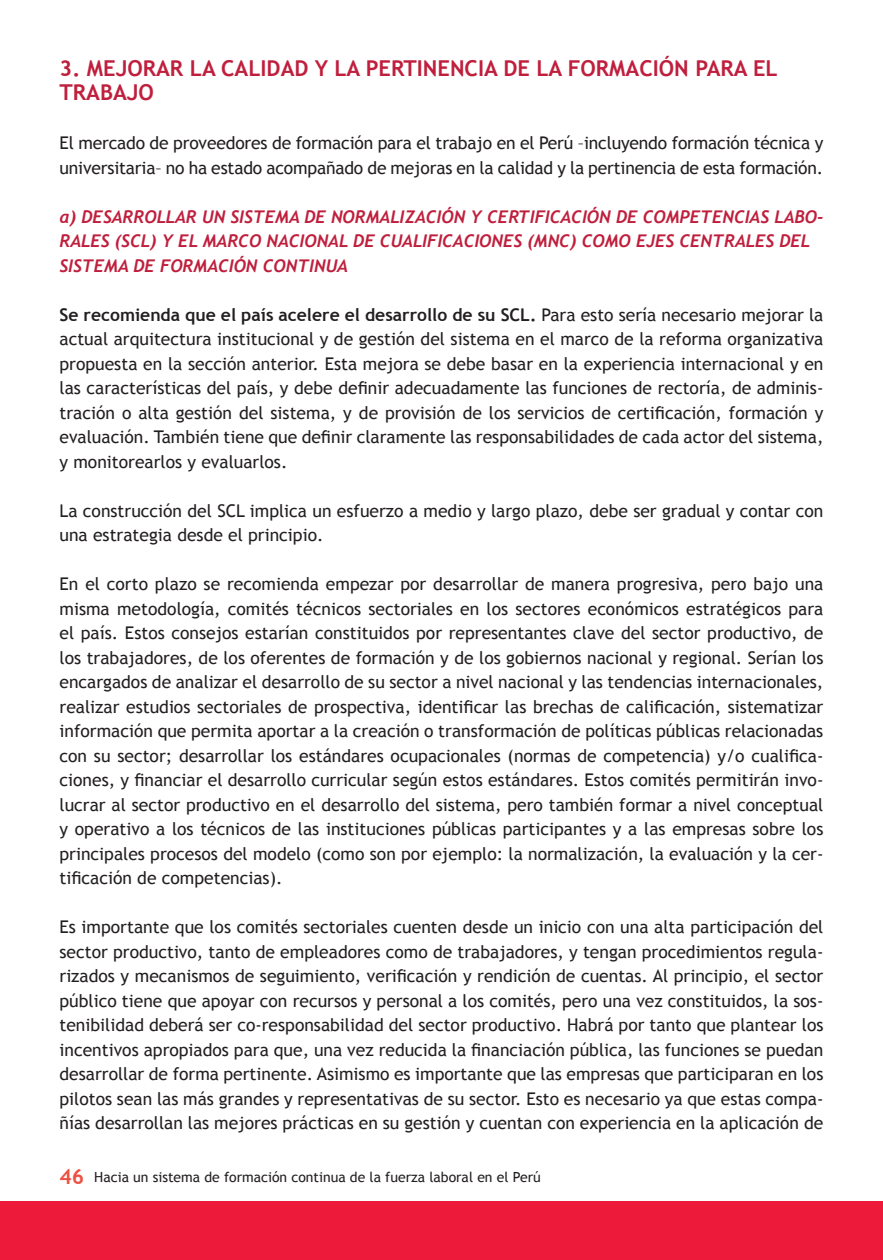
<style>
.page{position:relative;width:883px;height:1260px;background:#fff}
.page>*{position:absolute;margin:0;border:0;box-sizing:border-box;transform-origin:0 0}
.t1{font:700 21.88px/24.5px "Trebuchet MS";color:#bf1f3d}
.t2{font:17.5px/24.5px "Trebuchet MS";color:#231f20;text-align:justify}
.t3{font:italic 700 17.5px/24.5px "Trebuchet";color:#bf1f3d}
.t4{font:14px "Trebuchet MS";color:#231f20}
.s1{font-weight:700}
.s2{font-weight:700;font-size:21px;color:#ec5244}
</style>
<div class="page">
<div style="left:0;top:1201px;width:883px;height:59px;background:#ed1a3a"></div>
<p class="t1" style="left:60px;top:56px;width:720px">3. MEJORAR LA CALIDAD Y LA PERTINENCIA DE LA FORMACIÓN PARA EL<br>TRABAJO</p>
<p class="t2" style="left:60px;top:131px;width:765px">El mercado de proveedores de formación para el trabajo en el Perú –incluyendo formación técnica y universitaria– no ha estado acompañado de mejoras en la calidad y la pertinencia de esta formación.</p>
<p class="t3" style="left:60px;top:204px;width:765px">a) DESARROLLAR UN SISTEMA DE NORMALIZACIÓN Y CERTIFICACIÓN DE COMPETENCIAS LABO-<br>RALES (SCL) Y EL MARCO NACIONAL DE CUALIFICACIONES (MNC) COMO EJES CENTRALES DEL<br>SISTEMA DE FORMACIÓN CONTINUA</p>
<p class="t2" style="left:60px;top:302px;width:765px"><span class="s1">Se recomienda que el país acelere el desarrollo de su SCL.</span> Para esto sería necesario mejorar la actual arquitectura institucional y de gestión del sistema en el marco de la reforma organizativa propuesta en la sección anterior. Esta mejora se debe basar en la experiencia internacional y en las características del país, y debe definir adecuadamente las funciones de rectoría, de adminis&shy;tración o alta gestión del sistema, y de provisión de los servicios de certificación, formación y evaluación. También tiene que definir claramente las responsabilidades de cada actor del sistema, y monitorearlos y evaluarlos.</p>
<p class="t2" style="left:60px;top:498px;width:765px">La construcción del SCL implica un esfuerzo a medio y largo plazo, debe ser gradual y contar con una estrategia desde el principio.</p>
<p class="t2" style="left:60px;top:572px;width:765px">En el corto plazo se recomienda empezar por desarrollar de manera progresiva, pero bajo una misma metodología, comités técnicos sectoriales en los sectores económicos estratégicos para el país. Estos consejos estarían constituidos por representantes clave del sector productivo, de los trabajadores, de los oferentes de formación y de los gobiernos nacional y regional. Serían los encargados de analizar el desarrollo de su sector a nivel nacional y las tendencias internacionales, realizar estudios sectoriales de prospectiva, identificar las brechas de calificación, sistematizar información que permita aportar a la creación o transformación de políticas públicas relacionadas con su sector; desarrollar los estándares ocupacionales (normas de competencia) y/o cualifica&shy;ciones, y financiar el desarrollo curricular según estos estándares. Estos comités permitirán invo&shy;lucrar al sector productivo en el desarrollo del sistema, pero también formar a nivel conceptual y operativo a los técnicos de las instituciones públicas participantes y a las empresas sobre los principales procesos del modelo (como son por ejemplo: la normalización, la evaluación y la cer&shy;tificación de competencias).</p>
<p class="t2" style="left:60px;top:915px;width:765px">Es importante que los comités sectoriales cuenten desde un inicio con una alta participación del sector productivo, tanto de empleadores como de trabajadores, y tengan procedimientos regula&shy;rizados y mecanismos de seguimiento, verificación y rendición de cuentas. Al principio, el sector público tiene que apoyar con recursos y personal a los comités, pero una vez constituidos, la sos&shy;tenibilidad deberá ser co-responsabilidad del sector productivo. Habrá por tanto que plantear los incentivos apropiados para que, una vez reducida la financiación pública, las funciones se puedan desarrollar de forma pertinente. Asimismo es importante que las empresas que participaran en los pilotos sean las más grandes y representativas de su sector. Esto es necesario ya que estas compa&shy;ñías desarrollan las mejores prácticas en su gestión y cuentan con experiencia en la aplicación de</p>
<p class="t4" style="left:60px;top:1168px;width:483px"><span class="s2">46</span> Hacia un sistema de formación continua de la fuerza laboral en el Perú</p>
</div>
